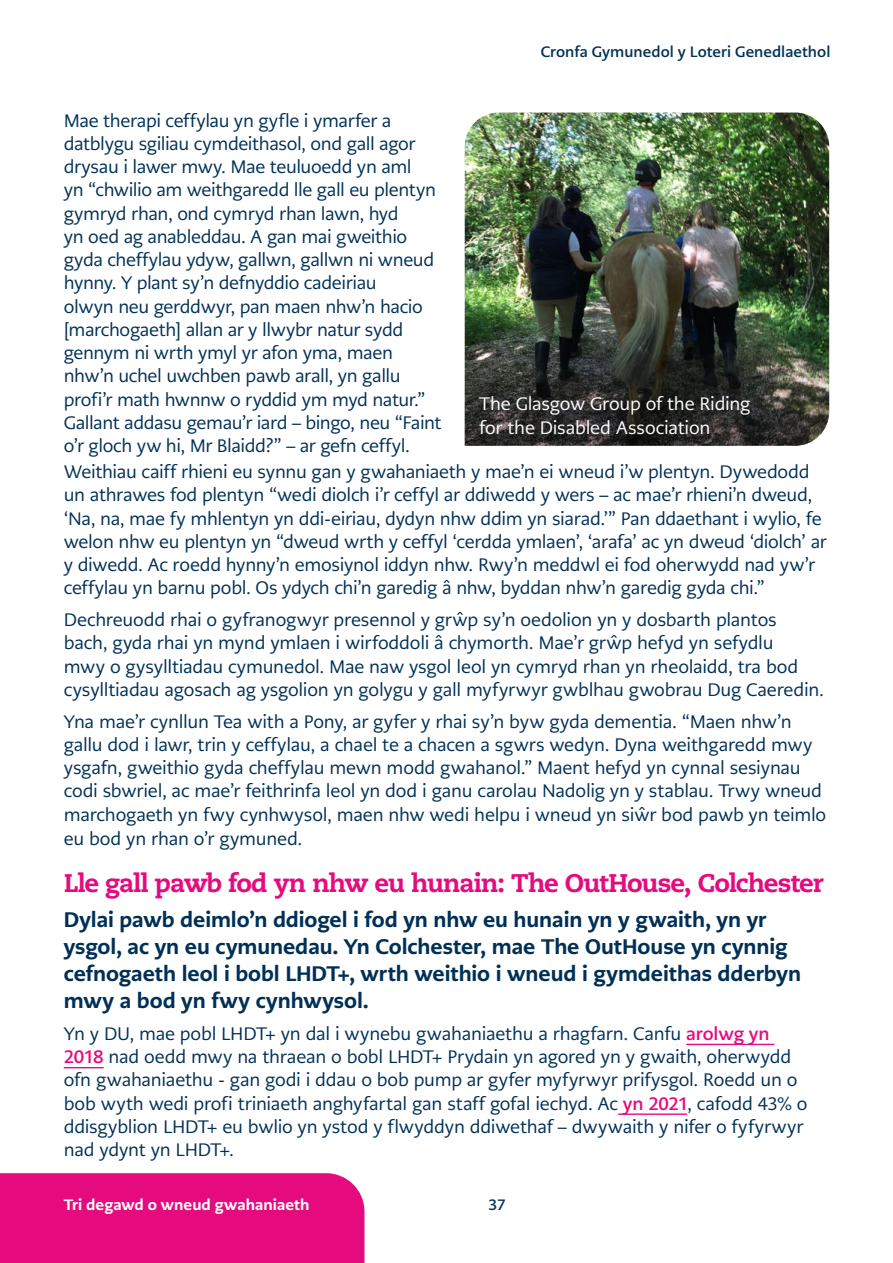
<style>
.page{position:relative;width:893px;height:1263px;background:#fff}
.page>*{position:absolute;margin:0;border:0;box-sizing:border-box;transform-origin:0 0}
.H3{font:800 25.5px "Caecilia LT Pro 85";letter-spacing:-.04em;color:#e50b7e}
.Intro_section{font:800 21px/27px "PMN Caecilia Sans Text";letter-spacing:-.005em;color:#003056}
.Body__P{font:18px/23.2px "PMN Caecilia Sans Text";letter-spacing:-.02em;color:#003056}
.t1{font:18px/24px "PMN Caecilia Sans Text";letter-spacing:-.015em;color:#fff}
.t2{font:700 15px "PMN Caecilia Sans Text";color:#003056}
.t3{font:800 15px "PMN Caecilia Sans Text";letter-spacing:.005em;color:#fff}
.s1{font-weight:700;color:#e50b7e}
</style>
<div class="page">
<div style="left:0;top:1173px;width:364px;height:90px;background:#e50b7e"></div>
<img style="left:465px;top:113px;width:364px;height:250px">
<hr style="left:686px;top:1044px;width:88px;height:1px;background:#e50b7e">
<hr style="left:64px;top:1067px;width:40px;height:1px;background:#e50b7e">
<hr style="left:618px;top:1113px;width:69px;height:2px;background:#e50b7e">
<svg style="left:465px;top:363px;width:364px;height:83px;background:#31312e"></svg>
<p class="t2" style="left:541px;top:42px;width:291px">Cronfa Gymunedol y Loteri Genedlaethol</p>
<p class="Body__P" style="left:64px;top:108px;width:379px">Mae therapi ceffylau yn gyfle i ymarfer a datblygu sgiliau cymdeithasol, ond gall agor drysau i lawer mwy. Mae teuluoedd yn aml<br>yn “chwilio am weithgaredd lle gall eu plentyn gymryd rhan, ond cymryd rhan lawn, hyd<br>yn oed ag anableddau. A gan mai gweithio gyda cheffylau ydyw, gallwn, gallwn ni wneud hynny. Y plant sy’n defnyddio cadeiriau<br>olwyn neu gerddwyr, pan maen nhw’n hacio [marchogaeth] allan ar y llwybr natur sydd gennym ni wrth ymyl yr afon yma, maen nhw’n uchel uwchben pawb arall, yn gallu profi’r math hwnnw o ryddid ym myd natur.” Gallant addasu gemau’r iard – bingo, neu “Faint o’r gloch yw hi, Mr Blaidd?” – ar gefn ceffyl.</p>
<p class="Body__P" style="left:64px;top:460px;width:765px">Weithiau caiff rhieni eu synnu gan y gwahaniaeth y mae’n ei wneud i’w plentyn. Dywedodd un athrawes fod plentyn “wedi diolch i’r ceffyl ar ddiwedd y wers – ac mae’r rhieni’n dweud, ‘Na, na, mae fy mhlentyn yn ddi-eiriau, dydyn nhw ddim yn siarad.’” Pan ddaethant i wylio, fe welon nhw eu plentyn yn “dweud wrth y ceffyl ‘cerdda ymlaen’, ‘arafa’ ac yn dweud ‘diolch’ ar y diwedd. Ac roedd hynny’n emosiynol iddyn nhw. Rwy’n meddwl ei fod oherwydd nad yw’r ceffylau yn barnu pobl. Os ydych chi’n garedig â nhw, byddan nhw’n garedig gyda chi.”</p>
<p class="Body__P" style="left:64px;top:608px;width:762px">Dechreuodd rhai o gyfranogwyr presennol y grŵp sy’n oedolion yn y dosbarth plantos bach, gyda rhai yn mynd ymlaen i wirfoddoli â chymorth. Mae’r grŵp hefyd yn sefydlu<br>mwy o gysylltiadau cymunedol. Mae naw ysgol leol yn cymryd rhan yn rheolaidd, tra bod cysylltiadau agosach ag ysgolion yn golygu y gall myfyrwyr gwblhau gwobrau Dug Caeredin.</p>
<p class="Body__P" style="left:64px;top:709px;width:764px">Yna mae’r cynllun Tea with a Pony, ar gyfer y rhai sy’n byw gyda dementia. “Maen nhw’n gallu dod i lawr, trin y ceffylau, a chael te a chacen a sgwrs wedyn. Dyna weithgaredd mwy ysgafn, gweithio gyda cheffylau mewn modd gwahanol.” Maent hefyd yn cynnal sesiynau codi sbwriel, ac mae’r feithrinfa leol yn dod i ganu carolau Nadolig yn y stablau. Trwy wneud marchogaeth yn fwy cynhwysol, maen nhw wedi helpu i wneud yn siŵr bod pawb yn teimlo eu bod yn rhan o’r gymuned.</p>
<h3 class="H3" style="left:64px;top:865px;width:761px">Lle gall pawb fod yn nhw eu hunain: The OutHouse, Colchester</h3>
<p class="Intro_section" style="left:64px;top:906px;width:739px">Dylai pawb deimlo’n ddiogel i fod yn nhw eu hunain yn y gwaith, yn yr ysgol, ac yn eu cymunedau. Yn Colchester, mae The OutHouse yn cynnig cefnogaeth leol i bobl LHDT+, wrth weithio i wneud i gymdeithas dderbyn mwy a bod yn fwy cynhwysol.</p>
<p class="Body__P" style="left:64px;top:1022px;width:745px">Yn y DU, mae pobl LHDT+ yn dal i wynebu gwahaniaethu a rhagfarn. Canfu <span class="s1">arolwg yn 2018</span> nad oedd mwy na thraean o bobl LHDT+ Prydain yn agored yn y gwaith, oherwydd ofn gwahaniaethu - gan godi i ddau o bob pump ar gyfer myfyrwyr prifysgol. Roedd un o bob wyth wedi profi triniaeth anghyfartal gan staff gofal iechyd. Ac <span class="s1">yn 2021</span>, cafodd 43% o ddisgyblion LHDT+ eu bwlio yn ystod y flwyddyn ddiwethaf – dwywaith y nifer o fyfyrwyr nad ydynt yn LHDT+.</p>
<p class="t1" style="left:479px;top:391px;width:273px">The Glasgow Group of the Riding for the Disabled Association</p>
<p class="t3" style="left:64px;top:1194px;width:247px">Tri degawd o wneud gwahaniaeth</p>
<p class="t2" style="left:488px;top:1195px;width:19px">37</p>
</div>
